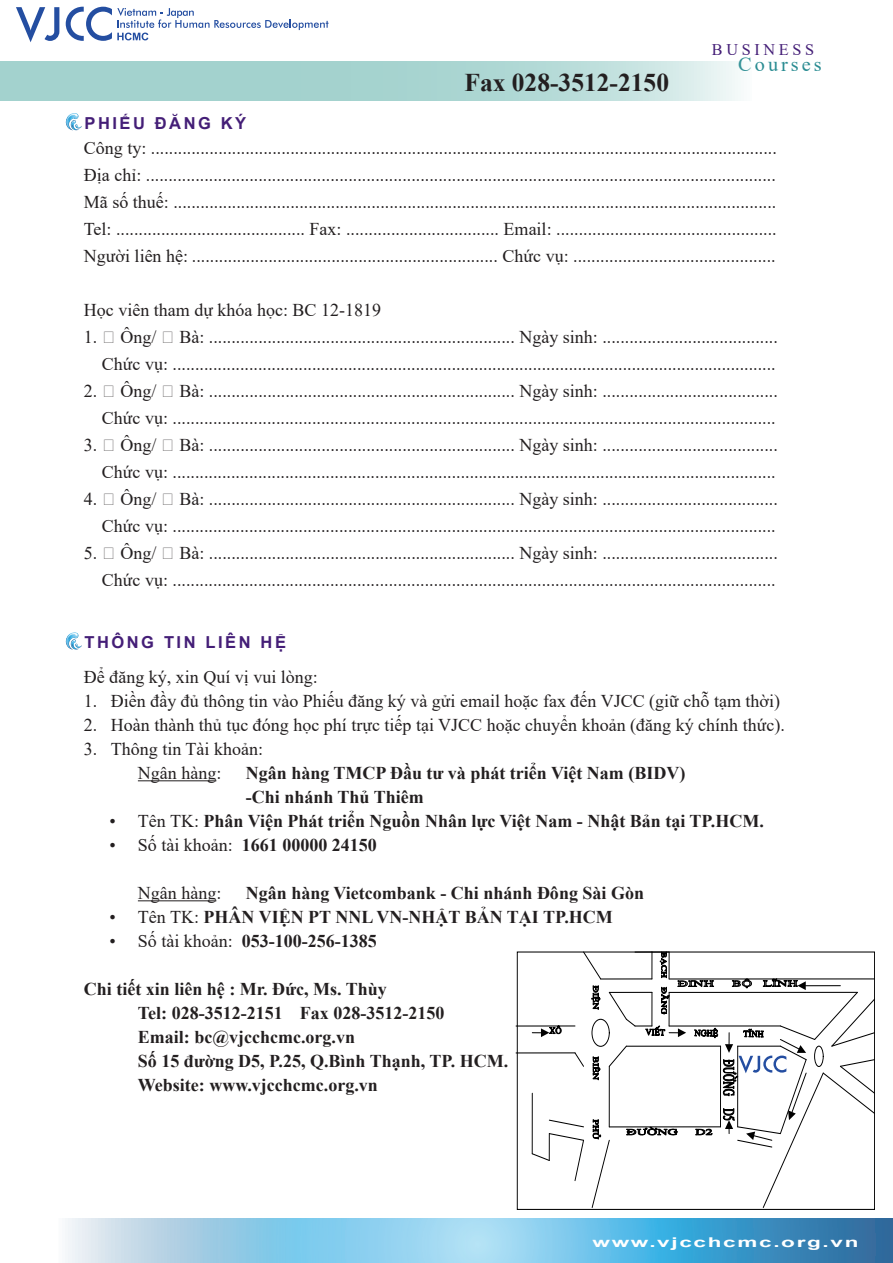
<style>
.page{position:relative;width:893px;height:1263px;background:#fff}
.page>*{position:absolute;margin:0;border:0;box-sizing:border-box;transform-origin:0 0}
.t1{font:700 25.5px "Times New Roman";color:#231f20}
.t2{font:20.25px "Times New Roman";letter-spacing:.15em;color:#2a8c92}
.t3{font:18px "Times New Roman";color:#231f20}
.t4{font:700 18px "Times New Roman";color:#231f20}
.t5{font:700 16.5px "Arial";letter-spacing:.15em;color:#441e77}
.t6{font:16.2px "Times New Roman";letter-spacing:.225em;color:#441e77}
.t7{font:700 13.5px "Arial";letter-spacing:.075em;color:#fff;scale:1.67 1}
.s1{font-weight:400}
</style>
<div class="page">
<svg style="left:66px;top:113px;width:16px;height:17px"></svg>
<svg style="left:66px;top:632px;width:16px;height:17px"></svg>
<svg style="left:65px;top:1219px;width:828px;height:44px;background:#7cbddf"></svg>
<svg style="left:16px;top:7px;width:43px;height:35px"></svg>
<svg style="left:66px;top:7px;width:263px;height:34px"></svg>
<svg style="left:0;top:61px;width:741px;height:40px;background:#b0d8d5"></svg>
<hr style="left:516px;top:1052px;width:59px;height:1px;background:#000">
<hr style="left:516px;top:1025px;width:59px;height:1px;background:#000">
<svg style="left:531px;top:951px;width:344px;height:257px"></svg>
<hr style="left:138px;top:780px;width:78px;height:1px;background:#231f20">
<hr style="left:138px;top:900px;width:78px;height:1px;background:#231f20">
<p class="t5" style="left:85px;top:112px;width:163px">PHIẾU ĐĂNG KÝ</p>
<p class="t1" style="left:464px;top:64px;width:206px">Fax 028-3512-2150</p>
<p class="t6" style="left:712px;top:38px;width:104px">BUSINESS</p>
<p class="t2" style="left:738px;top:50px;width:85px">Courses</p>
<p class="t3" style="left:84px;top:135px;width:694px">Công ty: ...........................................................................................................................................</p>
<p class="t3" style="left:84px;top:162px;width:693px">Địa chỉ: ............................................................................................................................................</p>
<p class="t3" style="left:84px;top:189px;width:694px">Mã số thuế: ......................................................................................................................................</p>
<p class="t3" style="left:84px;top:216px;width:694px">Tel: .......................................... Fax: .................................. Email: .................................................</p>
<p class="t3" style="left:84px;top:243px;width:693px">Người liên hệ: .................................................................... Chức vụ: .............................................</p>
<p class="t3" style="left:84px;top:297px;width:299px">Học viên tham dự khóa học: BC 12-1819</p>
<p class="t3" style="left:84px;top:324px;width:74px">1. Ông/</p>
<p class="t3" style="left:179px;top:324px;width:600px">Bà: .................................................................... Ngày sinh: .......................................</p>
<p class="t3" style="left:102px;top:351px;width:675px">Chức vụ: ......................................................................................................................................</p>
<p class="t3" style="left:84px;top:378px;width:74px">2. Ông/</p>
<p class="t3" style="left:179px;top:378px;width:600px">Bà: .................................................................... Ngày sinh: .......................................</p>
<p class="t3" style="left:102px;top:405px;width:675px">Chức vụ: ......................................................................................................................................</p>
<p class="t3" style="left:84px;top:432px;width:74px">3. Ông/</p>
<p class="t3" style="left:179px;top:432px;width:600px">Bà: .................................................................... Ngày sinh: .......................................</p>
<p class="t3" style="left:102px;top:459px;width:675px">Chức vụ: ......................................................................................................................................</p>
<p class="t3" style="left:84px;top:486px;width:74px">4. Ông/</p>
<p class="t3" style="left:179px;top:486px;width:600px">Bà: .................................................................... Ngày sinh: .......................................</p>
<p class="t3" style="left:102px;top:513px;width:675px">Chức vụ: ......................................................................................................................................</p>
<p class="t3" style="left:84px;top:540px;width:74px">5. Ông/</p>
<p class="t3" style="left:179px;top:540px;width:600px">Bà: .................................................................... Ngày sinh: .......................................</p>
<p class="t3" style="left:102px;top:567px;width:675px">Chức vụ: ......................................................................................................................................</p>
<p class="t5" style="left:85px;top:631px;width:203px">THÔNG TIN LIÊN HỆ</p>
<p class="t3" style="left:84px;top:664px;width:235px">Để đăng ký, xin Quí vị vui lòng:</p>
<p class="t3" style="left:84px;top:688px;width:698px">1. Điền đầy đủ thông tin vào Phiếu đăng ký và gửi email hoặc fax đến VJCC (giữ chỗ tạm thời)</p>
<p class="t3" style="left:84px;top:712px;width:703px">2. Hoàn thành thủ tục đóng học phí trực tiếp tại VJCC hoặc chuyển khoản (đăng ký chính thức).</p>
<p class="t3" style="left:84px;top:736px;width:181px">3. Thông tin Tài khoản:</p>
<p class="t3" style="left:138px;top:760px;width:85px">Ngân hàng:</p>
<p class="t4" style="left:246px;top:760px;width:441px">Ngân hàng TMCP Đầu tư và phát triển Việt Nam (BIDV)</p>
<p class="t4" style="left:246px;top:784px;width:179px">-Chi nhánh Thủ Thiêm</p>
<p class="t4" style="left:109px;top:808px;width:656px"><span class="s1">• Tên TK:</span> Phân Viện Phát triển Nguồn Nhân lực Việt Nam - Nhật Bản tại TP.HCM.</p>
<p class="t4" style="left:109px;top:832px;width:269px"><span class="s1">• Số tài khoản:</span> 1661 00000 24150</p>
<p class="t3" style="left:138px;top:880px;width:85px">Ngân hàng:</p>
<p class="t4" style="left:246px;top:880px;width:400px">Ngân hàng Vietcombank - Chi nhánh Đông Sài Gòn</p>
<p class="t4" style="left:109px;top:904px;width:505px"><span class="s1">• Tên TK:</span> PHÂN VIỆN PT NNL VN-NHẬT BẢN TẠI TP.HCM</p>
<p class="t4" style="left:109px;top:928px;width:269px"><span class="s1">• Số tài khoản:</span> 053-100-256-1385</p>
<p class="t4" style="left:84px;top:976px;width:304px">Chi tiết xin liên hệ : Mr. Đức, Ms. Thùy</p>
<p class="t4" style="left:138px;top:1000px;width:308px">Tel: 028-3512-2151 Fax 028-3512-2150</p>
<p class="t4" style="left:138px;top:1024px;width:219px">Email: bc@vjcchcmc.org.vn</p>
<p class="t4" style="left:138px;top:1048px;width:372px">Số 15 đường D5, P.25, Q.Bình Thạnh, TP. HCM.</p>
<p class="t4" style="left:138px;top:1072px;width:241px">Website: www.vjcchcmc.org.vn</p>
<p class="t7" style="left:593px;top:1232px;width:161px">www.vjcchcmc.org.vn</p>
</div>
